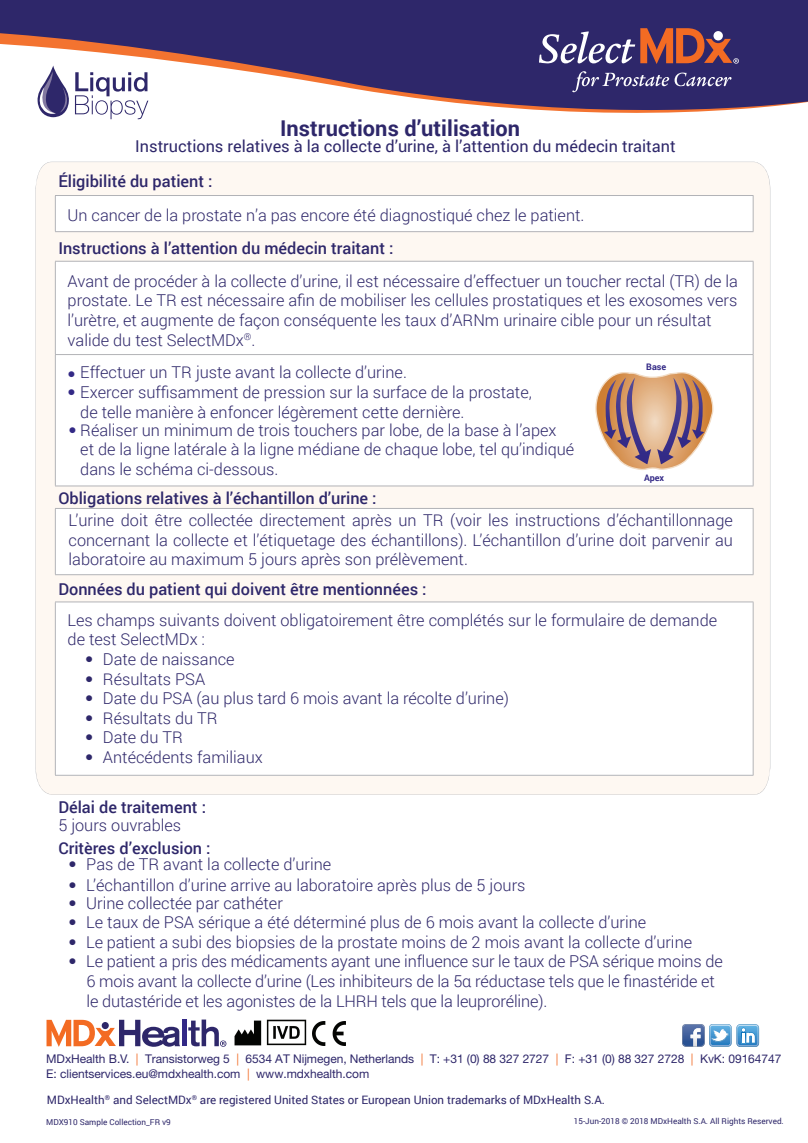
<style>
.page{position:relative;width:808px;height:1143px;background:#fff}
.page>*{position:absolute;margin:0;border:0;box-sizing:border-box;transform-origin:0 0}
.t1{font:700 21.75px "Roboto";letter-spacing:.005em;color:#2e276a}
.t2{font:300 16.35px/19.6px "Roboto";color:#2e276a}
.t3{font:500 16.35px "Roboto";color:#2e276a}
.t4{font:16.35px "Roboto";color:#2e276a}
.t5{font:12px/15px "Helvetica Neue LT Std";letter-spacing:-.005em;color:#2e276a}
.t6{font:11.55px "Roboto";color:#2e276a}
.t7{font:700 9px "Roboto";letter-spacing:-.005em;color:#332986}
.t8{font:8.1px "Roboto";color:#2e276a}
.s1{font-family:"Helvetica Neue LT Std";color:#332986}
.s2{font-family:"Helvetica Neue LT Std"}
.s3{color:#f37330}
</style>
<div class="page">
<svg style="left:0;top:0;width:808px;height:120px;fill:#2e276a"></svg>
<div style="left:35px;top:162px;width:735px;height:632px;background:#fef8f2"></div>
<div style="left:55px;top:195px;width:698px;height:37px;background:#fff"></div>
<hr style="left:55px;top:195px;width:698px;height:1px;background:#b2b3b7">
<hr style="left:55px;top:196px;width:1px;height:35px;background:#b2b3b7">
<hr style="left:753px;top:196px;width:1px;height:35px;background:#b2b3b7">
<hr style="left:55px;top:231px;width:698px;height:1px;background:#b2b3b7">
<svg style="left:56px;top:262px;width:697px;height:223px"></svg>
<hr style="left:55px;top:261px;width:698px;height:1px;background:#b2b3b7">
<hr style="left:55px;top:261px;width:1px;height:93px;background:#b2b3b7">
<hr style="left:753px;top:261px;width:1px;height:93px;background:#b2b3b7">
<hr style="left:55px;top:354px;width:698px;height:1px;background:#b2b3b7">
<hr style="left:55px;top:355px;width:1px;height:130px;background:#b2b3b7">
<hr style="left:753px;top:355px;width:1px;height:130px;background:#b2b3b7">
<hr style="left:55px;top:485px;width:698px;height:1px;background:#b2b3b7">
<div style="left:55px;top:508px;width:698px;height:66px;background:#fff"></div>
<hr style="left:55px;top:508px;width:698px;height:1px;background:#b2b3b7">
<hr style="left:55px;top:509px;width:1px;height:65px;background:#b2b3b7">
<hr style="left:753px;top:509px;width:1px;height:65px;background:#b2b3b7">
<hr style="left:55px;top:574px;width:698px;height:1px;background:#b2b3b7">
<svg style="left:595px;top:370px;width:119px;height:100px"></svg>
<div style="left:55px;top:602px;width:698px;height:173px;background:#fff"></div>
<hr style="left:55px;top:601px;width:698px;height:1px;background:#b2b3b7">
<hr style="left:55px;top:602px;width:1px;height:173px;background:#b2b3b7">
<hr style="left:753px;top:602px;width:1px;height:173px;background:#b2b3b7">
<hr style="left:55px;top:775px;width:698px;height:1px;background:#b2b3b7">
<svg style="left:682px;top:1024px;width:77px;height:23px"></svg>
<div style="left:182px;top:1019px;width:5px;height:27px;background:#332986"></div>
<svg style="left:47px;top:1019px;width:133px;height:27px"></svg>
<svg style="left:188px;top:1019px;width:38px;height:27px"></svg>
<img style="left:234px;top:1020px;width:28px;height:25px">
<img style="left:266px;top:1019px;width:40px;height:26px">
<img style="left:312px;top:1021px;width:34px;height:24px">
<svg style="left:572px;top:71px;width:159px;height:21px;background:#514b83"></svg>
<svg style="left:539px;top:28px;width:200px;height:36px;background:#78536c"></svg>
<svg style="left:75px;top:72px;width:73px;height:47px"></svg>
<svg style="left:38px;top:65px;width:31px;height:52px"></svg>
<h1 class="t1" style="left:280px;top:113px;width:242px">Instructions d’utilisation</h1>
<p class="t4" style="left:135px;top:135px;width:542px">Instructions relatives à la collecte d’urine, à l’attention du médecin traitant</p>
<p class="t3" style="left:58px;top:170px;width:156px">Éligibilité du patient :</p>
<p class="t2" style="left:68px;top:205px;width:518px">Un cancer de la prostate n’a pas encore été diagnostiqué chez le patient.</p>
<p class="t3" style="left:58px;top:236px;width:337px">Instructions à l’attention du médecin traitant :</p>
<p class="t2" style="left:68px;top:271px;width:672px">Avant de procéder à la collecte d’urine, il est nécessaire d’effectuer un toucher rectal (TR) de la prostate. Le TR est nécessaire afin de mobiliser les cellules prostatiques et les exosomes vers l’urètre, et augmente de façon conséquente les taux d’ARNm urinaire cible pour un résultat valide du test SelectMDx<sup>®</sup>.</p>
<p class="t2" style="left:68px;top:362px;width:341px"><span class="s1">•</span> Effectuer un TR juste avant la collecte d’urine.</p>
<p class="t2" style="left:80px;top:382px;width:453px;text-indent:-13px"><span class="s1">•</span> Exercer suffisamment de pression sur la surface de la prostate, de telle manière à enfoncer légèrement cette dernière.</p>
<p class="t2" style="left:80px;top:419px;width:496px;text-indent:-12px"><span class="s1">•</span> Réaliser un minimum de trois touchers par lobe, de la base à l’apex et de la ligne latérale à la ligne médiane de chaque lobe, tel qu’indiqué dans le schéma ci-dessous.</p>
<p class="t7" style="left:646px;top:360px;width:22px">Base</p>
<p class="t7" style="left:644px;top:472px;width:21px">Apex</p>
<p class="t3" style="left:58px;top:486px;width:320px">Obligations relatives à l’échantillon d’urine :</p>
<p class="t2" style="left:69px;top:510px;width:666px;text-align:justify">L’urine doit être collectée directement après un TR (voir les instructions d’échantillonnage concernant la collecte et l’étiquetage des échantillons). L’échantillon d’urine doit parvenir au laboratoire au maximum 5 jours après son prélèvement.</p>
<p class="t3" style="left:58px;top:577px;width:370px">Données du patient qui doivent être mentionnées :</p>
<p class="t2" style="left:68px;top:609px;width:651px">Les champs suivants doivent obligatoirement être complétés sur le formulaire de demande de test SelectMDx :</p>
<p class="t2" style="left:85px;top:649px;width:151px"><span class="s2">•</span> Date de naissance</p>
<p class="t2" style="left:85px;top:668px;width:121px"><span class="s2">•</span> Résultats PSA</p>
<p class="t2" style="left:85px;top:688px;width:425px"><span class="s2">•</span> Date du PSA (au plus tard 6 mois avant la récolte d’urine)</p>
<p class="t2" style="left:85px;top:707px;width:134px"><span class="s2">•</span> Résultats du TR</p>
<p class="t2" style="left:85px;top:727px;width:99px"><span class="s2">•</span> Date du TR</p>
<p class="t2" style="left:85px;top:747px;width:179px"><span class="s2">•</span> Antécédents familiaux</p>
<p class="t3" style="left:58px;top:796px;width:149px">Délai de traitement :</p>
<p class="t2" style="left:58px;top:815px;width:124px">5 jours ouvrables</p>
<p class="t3" style="left:58px;top:837px;width:154px">Critères d’exclusion :</p>
<p class="t2" style="left:69px;top:854px;width:264px"><span class="s2">•</span> Pas de TR avant la collecte d’urine</p>
<p class="t2" style="left:69px;top:874px;width:458px"><span class="s2">•</span> L’échantillon d’urine arrive au laboratoire après plus de 5 jours</p>
<p class="t2" style="left:69px;top:912px;width:579px"><span class="s2">•</span> Le taux de PSA sérique a été déterminé plus de 6 mois avant la collecte d’urine</p>
<p class="t2" style="left:69px;top:931px;width:625px"><span class="s2">•</span> Le patient a subi des biopsies de la prostate moins de 2 mois avant la collecte d’urine</p>
<p class="t2" style="left:69px;top:893px;width:216px"><span class="s2">•</span> Urine collectée par cathéter</p>
<p class="t2" style="left:87px;top:951px;width:638px;text-indent:-18px"><span class="s2">•</span> Le patient a pris des médicaments ayant une influence sur le taux de PSA sérique moins de<br>6 mois avant la collecte d’urine (Les inhibiteurs de la 5α réductase tels que le finastéride et le dutastéride et les agonistes de la LHRH tels que la leuproréline).</p>
<p class="t5" style="left:46px;top:1051px;width:737px">MDxHealth B.V. <span class="s3">|</span> Transistorweg 5 <span class="s3">|</span> 6534 AT Nijmegen, Netherlands <span class="s3">|</span> T: +31 (0) 88 327 2727 <span class="s3">|</span> F: +31 (0) 88 327 2728 <span class="s3">|</span> KvK: 09164747<br>E: clientservices.eu@mdxhealth.com <span class="s3">|</span> www.mdxhealth.com</p>
<p class="t6" style="left:47px;top:1092px;width:560px">MDxHealth<sup>®</sup> and SelectMDx<sup>®</sup> are registered United States or European Union trademarks of MDxHealth S.A.</p>
<p class="t8" style="left:46px;top:1116px;width:126px">MDX910 Sample Collection_FR v9</p>
<p class="t8" style="left:574px;top:1115px;width:211px">15-Jun-2018 © 2018 MDxHealth S.A. All Rights Reserved.</p>
</div>
